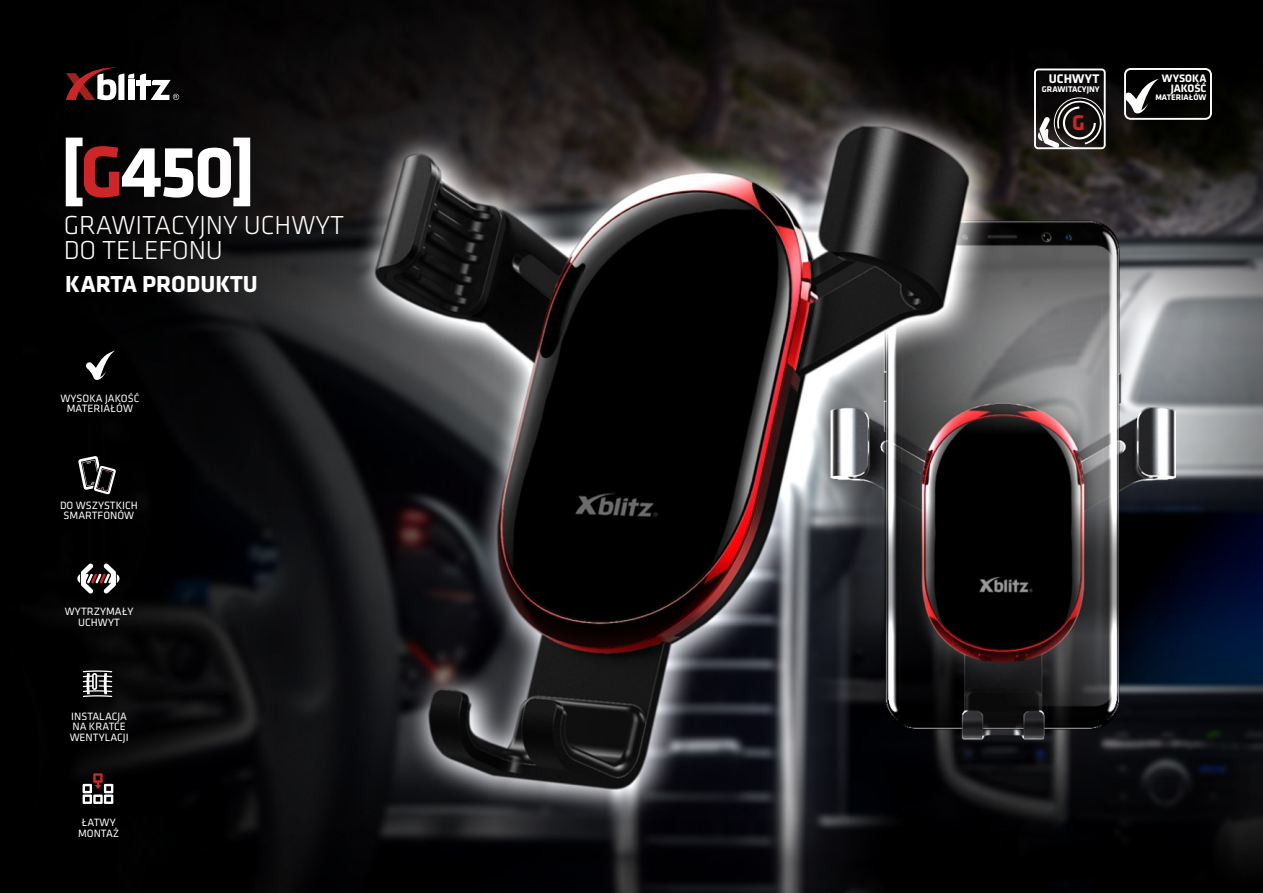
<style>
.page{position:relative;width:1263px;height:893px;background:#fff}
.page>*{position:absolute;margin:0;border:0;box-sizing:border-box;transform-origin:0 0}
.t1{font:700 75px "Klavika";color:#fff}
.t2{font:300 27px/24.3px "Klavika";color:#fff}
.t3{font:700 24px "Klavika";color:#fff}
.t4{font:700 22.05px "Klavika";color:#cd2628}
.t5{font:700 13.05px "Klavika";color:#fff}
.t6{font:700 11.25px/10.2px "Klavika";color:#fff;text-align:right}
.t7{font:10.95px/10.5px "Klavika";color:#fff;text-align:center}
.t8{font:700 8.55px "Klavika";color:#fff}
.t9{font:700 8.4px "Klavika";color:#fff}
.s1{color:#cd2628}
</style>
<div class="page">
<img style="left:0;top:0;width:1263px;height:893px">
<div style="left:136px;top:80px;width:14px;height:5px;background:#fff"></div>
<svg style="left:66px;top:67px;width:68px;height:33px"></svg>
<svg style="left:140px;top:73px;width:39px;height:27px"></svg>
<svg style="left:86px;top:350px;width:29px;height:30px"></svg>
<div style="left:1034px;top:69px;width:72px;height:80px;border:2px solid #fff;border-radius:3px"></div>
<svg style="left:1037px;top:97px;width:68px;height:52px;background:#4a4847"></svg>
<svg style="left:1124px;top:68px;width:88px;height:52px;background:#313130"></svg>
<svg style="left:77px;top:563px;width:42px;height:31px"></svg>
<svg style="left:83px;top:670px;width:29px;height:27px"></svg>
<svg style="left:83px;top:773px;width:30px;height:31px"></svg>
<svg style="left:78px;top:456px;width:38px;height:38px"></svg>
<h1 class="t1" style="left:60px;top:141px;width:197px">[<span class="s1">G</span>450]</h1>
<h2 class="t2" style="left:64px;top:216px;width:282px">GRAWITACYJNY UCHWYT<br>DO TELEFONU</h2>
<h3 class="t3" style="left:65px;top:274px;width:194px">KARTA PRODUKTU</h3>
<p class="t7" style="left:60px;top:394px;width:80px">WYSOKA JAKOŚĆ<br>MATERIAŁÓW</p>
<p class="t7" style="left:60px;top:501px;width:79px;line-height:9.9px">DO WSZYSTKICH<br>SMARTFONÓW</p>
<p class="t7" style="left:65px;top:607px;width:70px">WYTRZYMAŁY<br>UCHWYT</p>
<p class="t7" style="left:70px;top:712px;width:61px;text-align:left">INSTALACJA<br>NA KRATCE<br>WENTYLACJI</p>
<p class="t7" style="left:78px;top:818px;width:43px">ŁATWY<br>MONTAŻ</p>
<p class="t5" style="left:1049px;top:73px;width:52px">UCHWYT</p>
<p class="t8" style="left:1042px;top:85px;width:59px">GRAWITACYJNY</p>
<h3 class="t4" style="left:1072px;top:114px;width:14px">G</h3>
<p class="t6" style="left:1162px;top:74px;width:46px">WYSOKA<br>JAKOŚĆ</p>
<p class="t9" style="left:1155px;top:94px;width:53px">MATERIAŁÓW</p>
</div>
